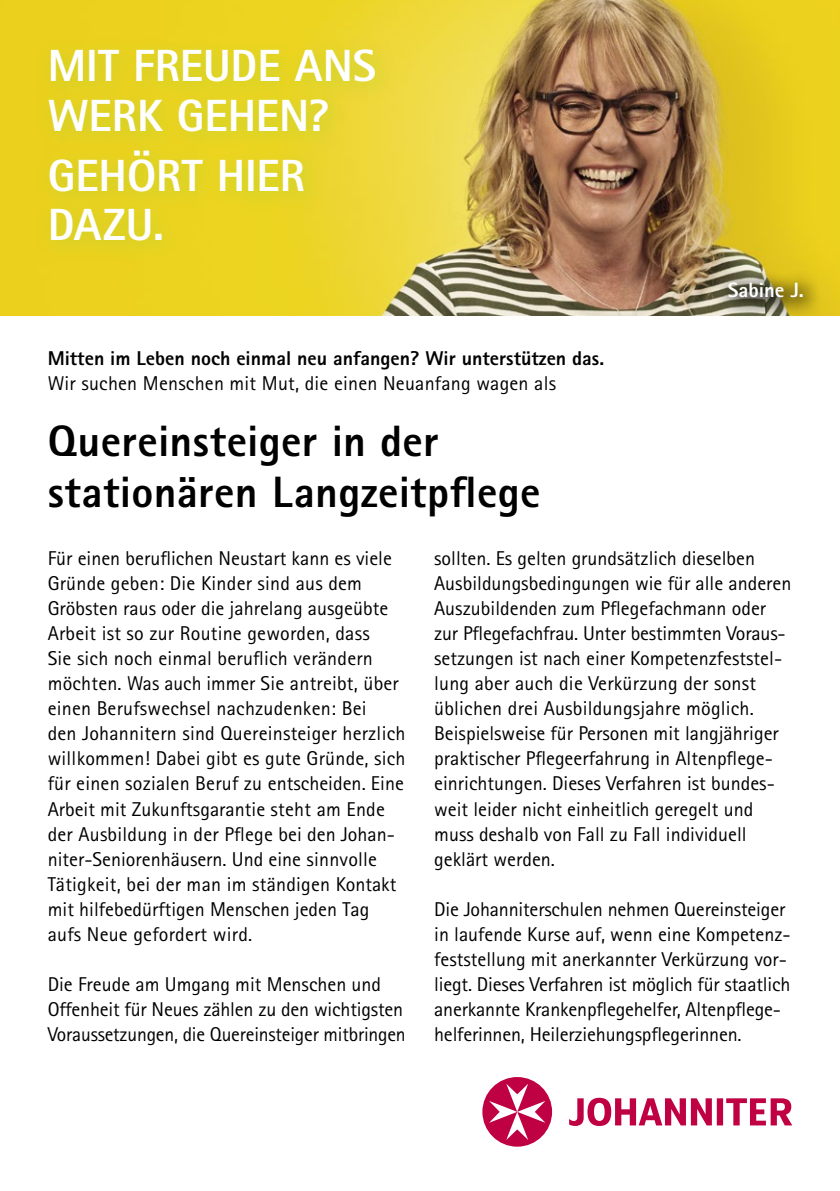
<style>
.page{position:relative;width:840px;height:1191px;background:#fff}
.page>*{position:absolute;margin:0;border:0;box-sizing:border-box;transform-origin:0 0}
.t1{font:800 45.2px/49.6px "Rotis Sans Serif Std";color:#fff}
.t2{font:800 44px/50.8px "Rotis Sans Serif Std";letter-spacing:.01em;color:#000}
.t3{font:800 20.8px "Rotis Sans Serif Std";color:#fff}
.t4{font:20px/25px "Rotis Sans Serif Std";color:#000}
.t5{font:800 20px "Rotis Sans Serif Std";color:#000}
</style>
<div class="page">
<svg style="left:482px;top:1077px;width:309px;height:69px"></svg>
<img style="left:0;top:0;width:839px;height:315px">
<div style="left:714px;top:268px;width:109px;height:51px;background:#000;opacity:.75"></div>
<div style="left:35px;top:36px;width:361px;height:227px;background:#c5d430;opacity:.5"></div>
<h1 class="t1" style="left:48px;top:41px;width:330px">MIT FREUDE ANS<br>WERK GEHEN?</h1>
<h1 class="t1" style="left:48px;top:150px;width:258px">GEHÖRT HIER<br>DAZU.</h1>
<p class="t5" style="left:48px;top:346px;width:557px">Mitten im Leben noch einmal neu anfangen? Wir unterstützen das.</p>
<p class="t4" style="left:48px;top:371px;width:509px">Wir suchen Menschen mit Mut, die einen Neuanfang wagen als</p>
<p class="t3" style="left:727px;top:276px;width:77px">Sabine J.</p>
<h2 class="t2" style="left:48px;top:415px;width:494px">Quereinsteiger in der stationären Langzeitpflege</h2>
<p class="t4" style="left:48px;top:546px;width:359px">Für einen beruflichen Neustart kann es viele Gründe geben: Die Kinder sind aus dem Gröbsten raus oder die jahrelang ausgeübte Arbeit ist so zur Routine geworden, dass<br>Sie sich noch einmal beruflich verändern möchten. Was auch immer Sie antreibt, über einen Berufswechsel nachzudenken: Bei<br>den Johannitern sind Quereinsteiger herzlich willkommen! Dabei gibt es gute Gründe, sich für einen sozialen Beruf zu entscheiden. Eine Arbeit mit Zukunftsgarantie steht am Ende der Ausbildung in der Pflege bei den Johan&shy;niter-Seniorenhäusern. Und eine sinnvolle Tätigkeit, bei der man im ständigen Kontakt mit hilfebedürftigen Menschen jeden Tag aufs Neue gefordert wird.</p>
<p class="t4" style="left:48px;top:971px;width:359px">Die Freude am Umgang mit Menschen und<br>Offenheit für Neues zählen zu den wichtigsten<br>Voraussetzungen, die Quereinsteiger mitbringen</p>
<p class="t4" style="left:434px;top:546px;width:358px">sollten. Es gelten grundsätzlich dieselben Ausbildungsbedingungen wie für alle anderen Auszubildenden zum Pflegefachmann oder zur Pflegefachfrau. Unter bestimmten Voraus&shy;setzungen ist nach einer Kompetenzfeststel&shy;lung aber auch die Verkürzung der sonst üblichen drei Ausbildungsjahre möglich.<br>Beispielsweise für Personen mit langjähriger praktischer Pflegeerfahrung in Altenpflege&shy;einrichtungen. Dieses Verfahren ist bundes&shy;weit leider nicht einheitlich geregelt und muss deshalb von Fall zu Fall individuell geklärt werden.</p>
<p class="t4" style="left:434px;top:896px;width:357px">Die Johanniterschulen nehmen Quereinsteiger in laufende Kurse auf, wenn eine Kompetenz-- feststellung mit anerkannter Verkürzung vor&shy;liegt. Dieses Verfahren ist möglich für staatlich anerkannte Krankenpflegehelfer, Altenpflege&shy;helferinnen, Heilerziehungspflegerinnen.</p>
</div>
